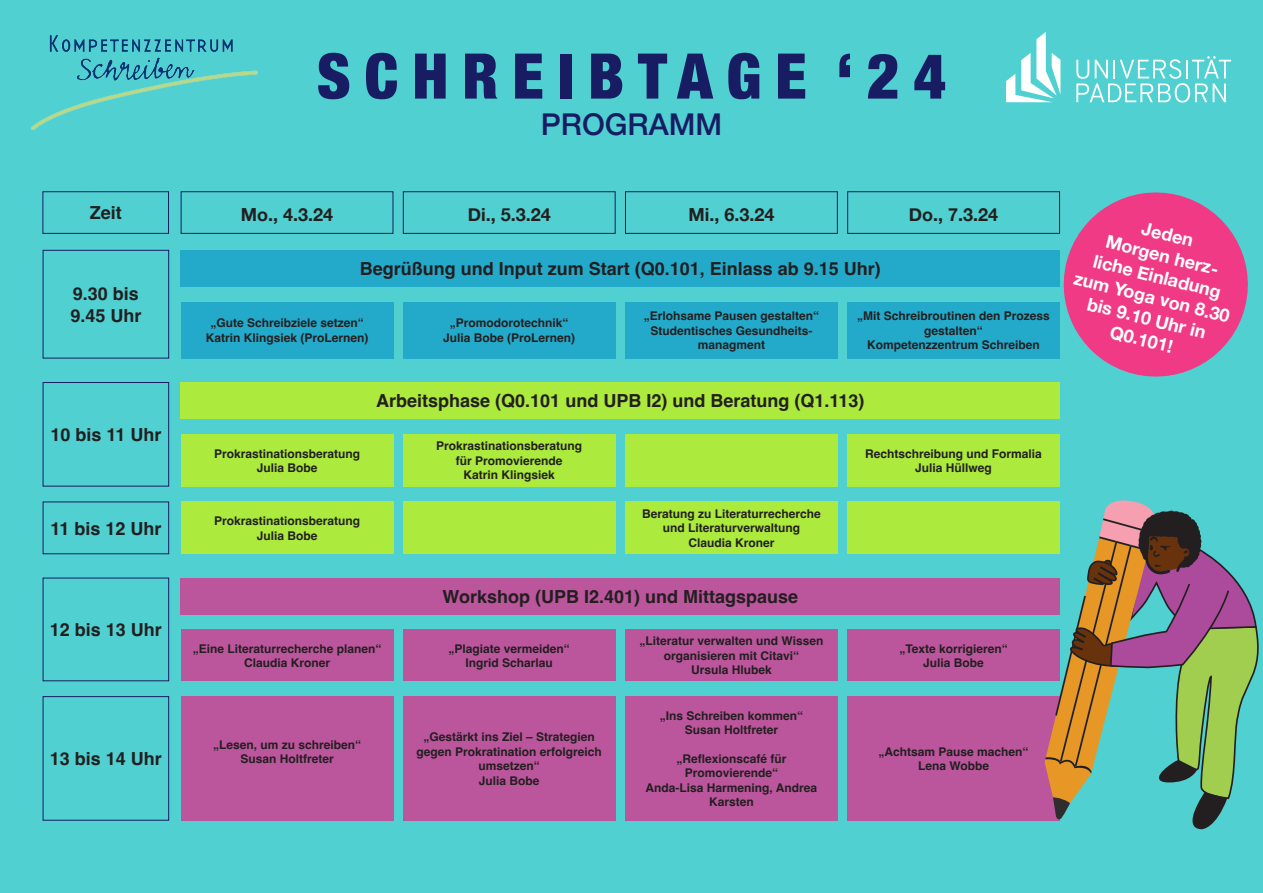
<style>
.page{position:relative;width:1263px;height:893px;background:#50d0d1}
.page>*{position:absolute;margin:0;border:0;box-sizing:border-box;transform-origin:0 0}
.t1{font:900 condensed 63px "Helvetica Neue";letter-spacing:.22em;color:#181c63}
.t2{font:500 30px "Helvetica Neue";color:#181c63}
.t3{font:700 18px/21.6px "Helvetica";color:#231f20}
.t4{font:700 18px/21.6px "Helvetica Neue";color:#fff;text-align:center}
.t5{font:700 18px "Helvetica Neue";color:#231f20}
.t6{font:700 12px/14.4px "Helvetica";color:#231f20;text-align:center}
</style>
<div class="page">
<svg style="left:1076px;top:56px;width:155px;height:47px"></svg>
<svg style="left:1006px;top:32px;width:54px;height:70px"></svg>
<div style="left:43px;top:191px;width:126px;height:43px;border:1px solid #181c63"></div>
<img style="left:32px;top:35px;width:226px;height:95px">
<svg style="left:1054px;top:192px;width:194px;height:185px"></svg>
<div style="left:181px;top:191px;width:212px;height:43px;border:1px solid #181c63"></div>
<div style="left:403px;top:191px;width:212px;height:43px;border:1px solid #181c63"></div>
<div style="left:625px;top:191px;width:213px;height:43px;border:1px solid #181c63"></div>
<div style="left:847px;top:191px;width:213px;height:43px;border:1px solid #181c63"></div>
<div style="left:43px;top:250px;width:126px;height:108px;border:1px solid #181c63"></div>
<div style="left:181px;top:250px;width:879px;height:37px;background:#23aaca"></div>
<div style="left:181px;top:302px;width:212px;height:56px;background:#23aaca"></div>
<div style="left:403px;top:302px;width:212px;height:56px;background:#23aaca"></div>
<div style="left:625px;top:302px;width:213px;height:56px;background:#23aaca"></div>
<div style="left:847px;top:302px;width:213px;height:56px;background:#23aaca"></div>
<div style="left:43px;top:382px;width:126px;height:104px;border:1px solid #181c63"></div>
<div style="left:43px;top:502px;width:126px;height:52px;border:1px solid #181c63"></div>
<div style="left:181px;top:382px;width:879px;height:37px;background:#acea3d"></div>
<div style="left:181px;top:434px;width:212px;height:52px;background:#acea3d"></div>
<div style="left:181px;top:502px;width:212px;height:52px;background:#acea3d"></div>
<div style="left:403px;top:502px;width:212px;height:52px;background:#acea3d"></div>
<div style="left:403px;top:434px;width:212px;height:52px;background:#acea3d"></div>
<div style="left:625px;top:434px;width:213px;height:52px;background:#acea3d"></div>
<div style="left:625px;top:502px;width:213px;height:52px;background:#acea3d"></div>
<div style="left:847px;top:502px;width:213px;height:52px;background:#acea3d"></div>
<div style="left:847px;top:434px;width:213px;height:52px;background:#acea3d"></div>
<div style="left:43px;top:578px;width:126px;height:103px;border:1px solid #181c63"></div>
<div style="left:43px;top:696px;width:126px;height:125px;border:1px solid #181c63"></div>
<div style="left:181px;top:578px;width:879px;height:36px;background:#bb569d"></div>
<div style="left:181px;top:629px;width:212px;height:52px;background:#bb569d"></div>
<div style="left:181px;top:696px;width:212px;height:125px;background:#bb569d"></div>
<div style="left:403px;top:696px;width:212px;height:125px;background:#bb569d"></div>
<div style="left:403px;top:629px;width:212px;height:52px;background:#bb569d"></div>
<div style="left:625px;top:629px;width:213px;height:52px;background:#bb569d"></div>
<div style="left:625px;top:696px;width:213px;height:125px;background:#bb569d"></div>
<div style="left:847px;top:696px;width:213px;height:125px;background:#bb569d"></div>
<div style="left:847px;top:629px;width:213px;height:52px;background:#bb569d"></div>
<svg style="left:1045px;top:500px;width:214px;height:328px"></svg>
<p class="t3" style="left:90px;top:204px;width:34px">Zeit</p>
<p class="t3" style="left:70px;top:285px;width:73px">9.30 bis<br>9.45 Uhr</p>
<p class="t3" style="left:50px;top:426px;width:113px">10 bis 11 Uhr</p>
<p class="t3" style="left:50px;top:519px;width:113px">11 bis 12 Uhr</p>
<p class="t3" style="left:50px;top:621px;width:114px">12 bis 13 Uhr</p>
<p class="t3" style="left:50px;top:750px;width:114px">13 bis 14 Uhr</p>
<p class="t1" style="left:317px;top:24px;width:631px">SCHREIBTAGE ‘24</p>
<p class="t2" style="left:541px;top:100px;width:183px">PROGRAMM</p>
<p class="t5" style="left:241px;top:201px;width:94px">Mo., 4.3.24</p>
<p class="t5" style="left:468px;top:201px;width:85px">Di., 5.3.24</p>
<p class="t5" style="left:688px;top:201px;width:88px">Mi., 6.3.24</p>
<p class="t5" style="left:909px;top:201px;width:91px">Do., 7.3.24</p>
<p class="t3" style="left:360px;top:260px;width:523px">Begrüßung und Input zum Start (Q0.101, Einlass ab 9.15 Uhr)</p>
<p class="t6" style="left:210px;top:317px;width:155px">„Gute Schreibziele setzen“</p>
<p class="t6" style="left:206px;top:332px;width:164px">Katrin Klingsiek (ProLernen)</p>
<p class="t6" style="left:443px;top:317px;width:134px">„Promodorotechnik“<br>Julia Bobe (ProLernen)</p>
<p class="t6" style="left:644px;top:310px;width:177px">„Erlohsame Pausen gestalten“<br>Studentisches Gesundheits&shy;managment</p>
<p class="t6" style="left:857px;top:310px;width:194px">„Mit Schreibroutinen den Prozess gestalten“</p>
<p class="t6" style="left:867px;top:339px;width:174px">Kompetenzzentrum Schreiben</p>
<p class="t6" style="left:214px;top:447px;width:148px">Prokrastinationsberatung<br>Julia Bobe</p>
<p class="t6" style="left:214px;top:515px;width:148px">Prokrastinationsberatung<br>Julia Bobe</p>
<p class="t3" style="left:376px;top:392px;width:490px">Arbeitsphase (Q0.101 und UPB I2) und Beratung (Q1.113)</p>
<p class="t6" style="left:436px;top:440px;width:148px">Prokrastinationsberatung für Promovierende<br>Katrin Klingsiek</p>
<p class="t6" style="left:642px;top:508px;width:180px">Beratung zu Literaturrecherche und Literaturverwaltung</p>
<p class="t6" style="left:688px;top:537px;width:88px">Claudia Kroner</p>
<p class="t3" style="left:442px;top:588px;width:357px">Workshop (UPB I2.401) und Mittagspause</p>
<p class="t6" style="left:865px;top:447px;width:178px">Rechtschreibung und Formalia</p>
<p class="t6" style="left:915px;top:462px;width:78px">Julia Hüllweg</p>
<p class="t6" style="left:193px;top:642px;width:190px">„Eine Literaturrecherche planen“<br>Claudia Kroner</p>
<p class="t6" style="left:448px;top:642px;width:123px">„Plagiate vermeiden“</p>
<p class="t6" style="left:465px;top:657px;width:89px">Ingrid Scharlau</p>
<p class="t6" style="left:213px;top:738px;width:150px">„Lesen, um zu schreiben“<br>Susan Holtfreter</p>
<p class="t6" style="left:416px;top:731px;width:187px">„Gestärkt ins Ziel – Strategien gegen Prokratination erfolgreich</p>
<p class="t6" style="left:478px;top:760px;width:63px">umsetzen“</p>
<p class="t6" style="left:479px;top:774px;width:62px">Julia Bobe</p>
<p class="t6" style="left:639px;top:635px;width:185px">„Literatur verwalten und Wissen organisieren mit Citavi“</p>
<p class="t6" style="left:691px;top:664px;width:82px">Ursula Hlubek</p>
<p class="t6" style="left:660px;top:710px;width:145px">„Ins Schreiben kommen“</p>
<p class="t6" style="left:685px;top:724px;width:95px">Susan Holtfreter</p>
<p class="t6" style="left:676px;top:753px;width:112px">„Reflexionscafé für<br>Promovierende“</p>
<p class="t6" style="left:646px;top:782px;width:173px">Anda-Lisa Harmening, Andrea<br>Karsten</p>
<p class="t6" style="left:899px;top:642px;width:110px">„Texte korrigieren“</p>
<p class="t6" style="left:923px;top:657px;width:62px">Julia Bobe</p>
<p class="t6" style="left:878px;top:746px;width:152px">„Achtsam Pause machen“</p>
<p class="t6" style="left:918px;top:760px;width:73px">Lena Wobbe</p>
<p class="t4" style="left:1092px;top:205px;width:161px;rotate:14deg">Jeden<br>Morgen herz&shy;liche Einladung zum Yoga von 8.30 bis 9.10 Uhr in<br>Q0.101!</p>
</div>
